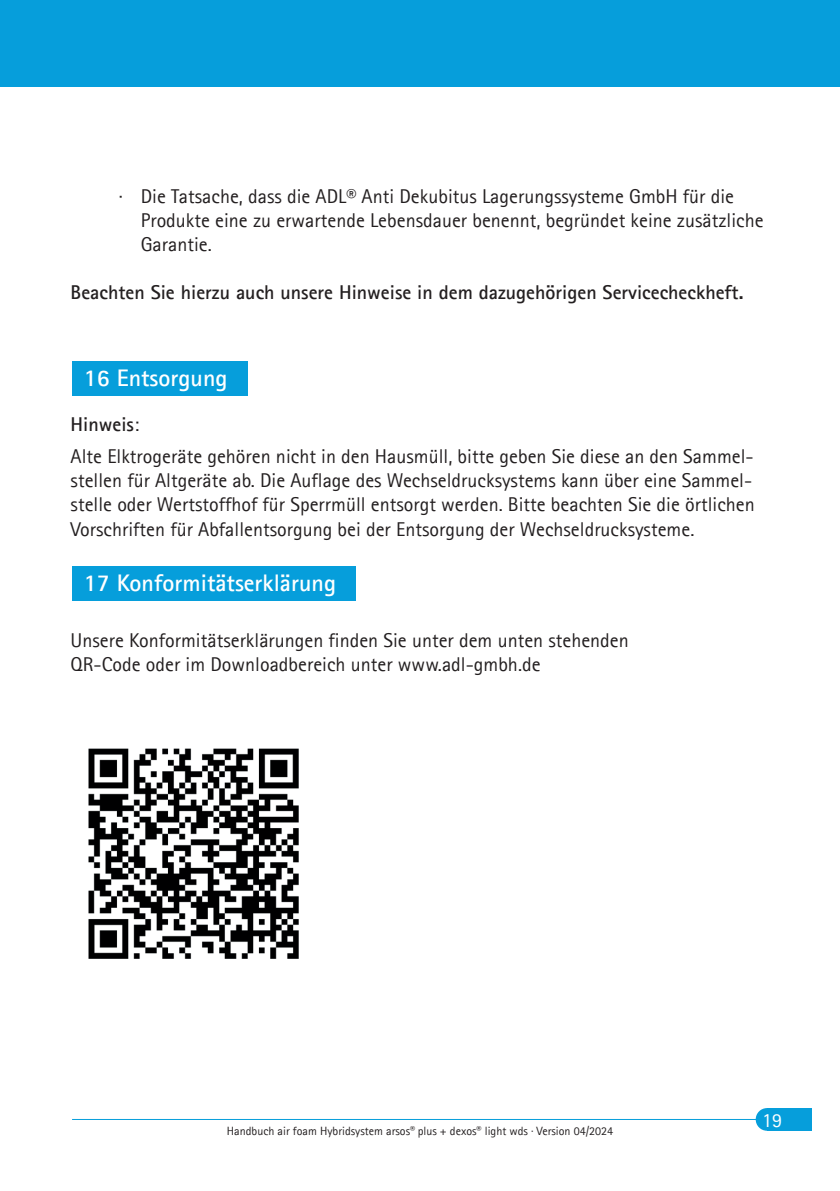
<style>
.page{position:relative;width:840px;height:1191px;background:#fff}
.page>*{position:absolute;margin:0;border:0;box-sizing:border-box;transform-origin:0 0}
.t1{font:700 24px "Agfa Rotis Sans Serif";color:#fff}
.t2{font:20px/24px "Agfa Rotis Sans Serif";color:#231f20}
.t3{font:700 20px "Agfa Rotis Sans Serif";color:#231f20}
.t4{font:20px "Agfa Rotis Sans Serif";color:#fff}
.t5{font:12px "Agfa Rotis Sans Serif";color:#231f20}
.s1{font-weight:700}
</style>
<div class="page">
<hr style="left:72px;top:1119px;width:695px;height:1px;background:#069edb">
<div style="left:766px;top:1108px;width:45px;height:22px;background:#069edb"></div>
<div style="left:755px;top:1108px;width:23px;height:22px;background:#069edb;border-radius:50%"></div>
<div style="left:0;top:0;width:839px;height:86px;background:#069edb"></div>
<div style="left:72px;top:361px;width:176px;height:34px;background:#069edb"></div>
<div style="left:72px;top:566px;width:284px;height:34px;background:#069edb"></div>
<img style="left:88px;top:748px;width:211px;height:211px">
<p class="t2" style="left:141px;top:184px;width:624px;text-indent:-22px">· Die Tatsache, dass die ADL® Anti Dekubitus Lagerungssysteme GmbH für die<br>Produkte eine zu erwartende Lebensdauer benennt, begründet keine zusätzliche<br>Garantie.</p>
<p class="t3" style="left:71px;top:279px;width:674px">Beachten Sie hierzu auch unsere Hinweise in dem dazugehörigen Servicecheckheft.</p>
<p class="t1" style="left:84px;top:362px;width:145px">16 Entsorgung</p>
<p class="t2" style="left:71px;top:408px;width:684px;line-height:32px"><span class="s1">Hinweis</span>:<br>Alte Elktrogeräte gehören nicht in den Hausmüll, bitte geben Sie diese an den Sammel-</p>
<p class="t2" style="left:71px;top:468px;width:685px">stellen für Altgeräte ab. Die Auflage des Wechseldrucksystems kann über eine Sammel&shy;stelle oder Wertstoffhof für Sperrmüll entsorgt werden. Bitte beachten Sie die örtlichen<br>Vorschriften für Abfallentsorgung bei der Entsorgung der Wechseldrucksysteme.</p>
<p class="t1" style="left:84px;top:567px;width:253px">17 Konformitätserklärung</p>
<p class="t2" style="left:71px;top:628px;width:559px">Unsere Konformitätserklärungen finden Sie unter dem unten stehenden<br>QR-Code oder im Downloadbereich unter www.adl-gmbh.de</p>
<p class="t5" style="left:227px;top:1123px;width:387px">Handbuch air foam Hybridsystem arsos<sup>®</sup> plus + dexos<sup>®</sup> light wds · Version 04/2024</p>
<p class="t4" style="left:761px;top:1108px;width:21px">19</p>
</div>
